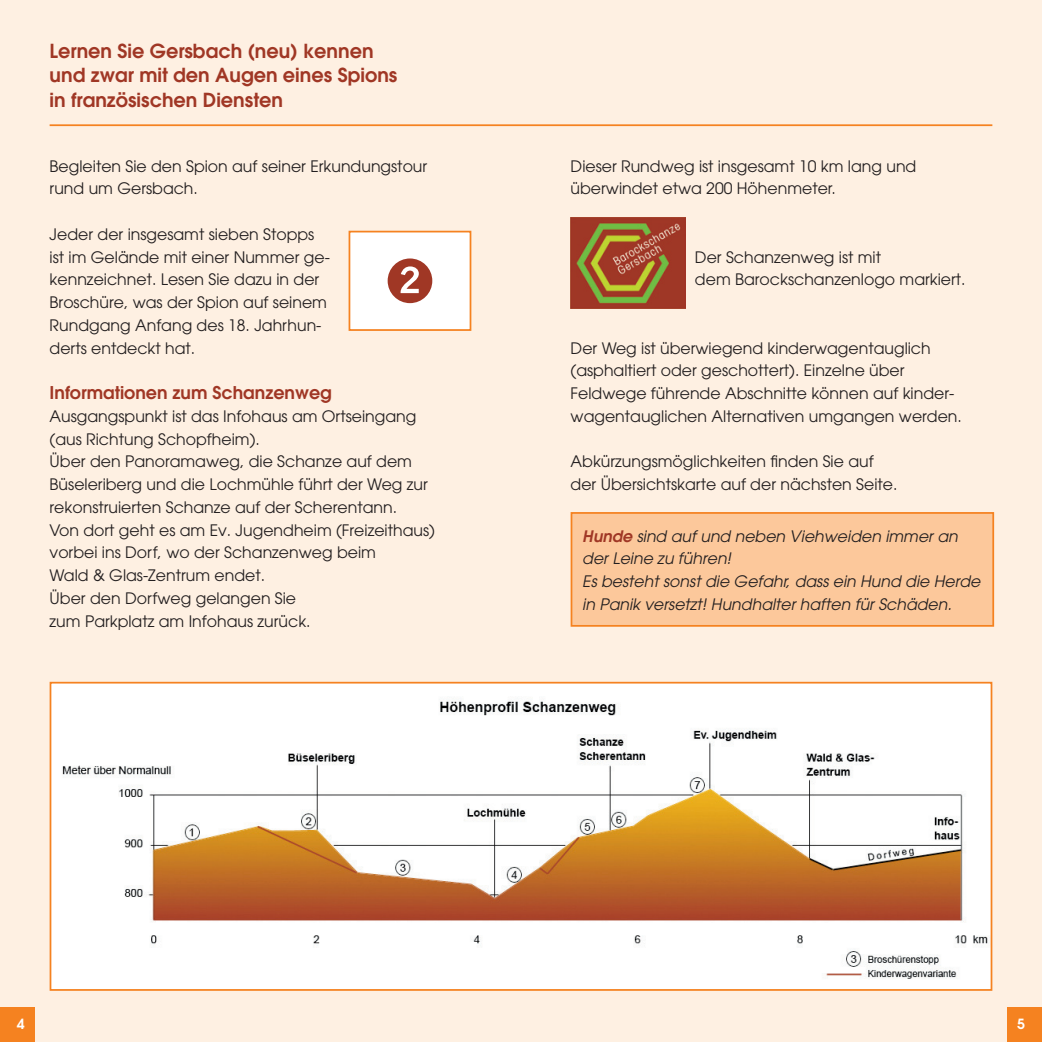
<style>
.page{position:relative;width:1042px;height:1042px;background:#fff}
.page>*{position:absolute;margin:0;border:0;box-sizing:border-box;transform-origin:0 0}
.t1{font:600 19.25px/24.5px "Avant Garde";color:#a03725}
.t2{font:600 17.5px "Avant Garde";color:#a03725}
.t3{font:15.75px/22.8px "Avant Garde";color:#231f20}
.t4{font:italic 15.75px/22.8px "Avant Garde";color:#231f20}
.t5{font:600 14px "Avant Garde";color:#fff}
.s1{font-weight:600;color:#a03725}
</style>
<div class="page">
<div style="left:521px;top:0;width:521px;height:1042px;background:#fef0e2"></div>
<img style="left:570px;top:217px;width:115px;height:91px">
<div style="left:0;top:0;width:521px;height:1042px;background:#fef0e2"></div>
<div style="left:1007px;top:1007px;width:35px;height:35px;background:#f58220"></div>
<div style="left:0;top:1007px;width:35px;height:35px;background:#f58220"></div>
<img style="left:53px;top:690px;width:936px;height:298px">
<div style="left:50px;top:682px;width:942px;height:309px;border:2px solid #f58220"></div>
<hr style="left:50px;top:124px;width:942px;height:2px;background:#f58220">
<div style="left:571px;top:513px;width:422px;height:113px;background:#fcc89b"></div>
<div style="left:570px;top:512px;width:424px;height:115px;border:2px solid #f58220"></div>
<div style="left:348px;top:231px;width:123px;height:100px;background:#fff;border:2px solid #f58220"></div>
<div style="left:388px;top:258px;width:44px;height:45px;background:#a03725;border-radius:50%"></div>
<svg style="left:400px;top:266px;width:19px;height:27px"></svg>
<p class="t1" style="left:50px;top:38px;width:349px">Lernen Sie Gersbach (neu) kennen und zwar mit den Augen eines Spions in französischen Diensten</p>
<p class="t3" style="left:50px;top:154px;width:379px">Begleiten Sie den Spion auf seiner Erkundungstour rund um Gersbach.</p>
<p class="t3" style="left:50px;top:223px;width:282px">Jeder der insgesamt sieben Stopps ist im Gelände mit einer Nummer ge&shy;kennzeichnet. Lesen Sie dazu in der<br>Broschüre, was der Spion auf seinem<br>Rundgang Anfang des 18. Jahrhun&shy;derts entdeckt hat.</p>
<p class="t2" style="left:50px;top:381px;width:284px">Informationen zum Schanzenweg</p>
<p class="t3" style="left:50px;top:405px;width:387px">Ausgangspunkt ist das Infohaus am Ortseingang (aus Richtung Schopfheim).<br>Über den Panoramaweg, die Schanze auf dem Büseleriberg und die Lochmühle führt der Weg zur rekonstruierten Schanze auf der Scherentann.<br>Von dort geht es am Ev. Jugendheim (Freizeithaus) vorbei ins Dorf, wo der Schanzenweg beim<br>Wald &amp; Glas-Zentrum endet.<br>Über den Dorfweg gelangen Sie<br>zum Parkplatz am Infohaus zurück.</p>
<p class="t3" style="left:570px;top:154px;width:347px">Dieser Rundweg ist insgesamt 10 km lang und überwindet etwa 200 Höhenmeter.</p>
<p class="t3" style="left:695px;top:245px;width:272px">Der Schanzenweg ist mit<br>dem Barockschanzenlogo markiert.</p>
<p class="t3" style="left:570px;top:336px;width:393px">Der Weg ist überwiegend kinderwagentauglich (asphaltiert oder geschottert). Einzelne über Feldwege führende Abschnitte können auf kinder&shy;wagentauglichen Alternativen umgangen werden.</p>
<p class="t3" style="left:570px;top:450px;width:328px">Abkürzungsmöglichkeiten finden Sie auf der Übersichtskarte auf der nächsten Seite.</p>
<p class="t4" style="left:582px;top:524px;width:400px"><span class="s1">Hunde</span> sind auf und neben Viehweiden immer an der Leine zu führen!<br>Es besteht sonst die Gefahr, dass ein Hund die Herde in Panik versetzt! Hundhalter haften für Schäden.</p>
<p class="t5" style="left:17px;top:1014px;width:9px">4</p>
<p class="t5" style="left:1017px;top:1014px;width:9px">5</p>
</div>
